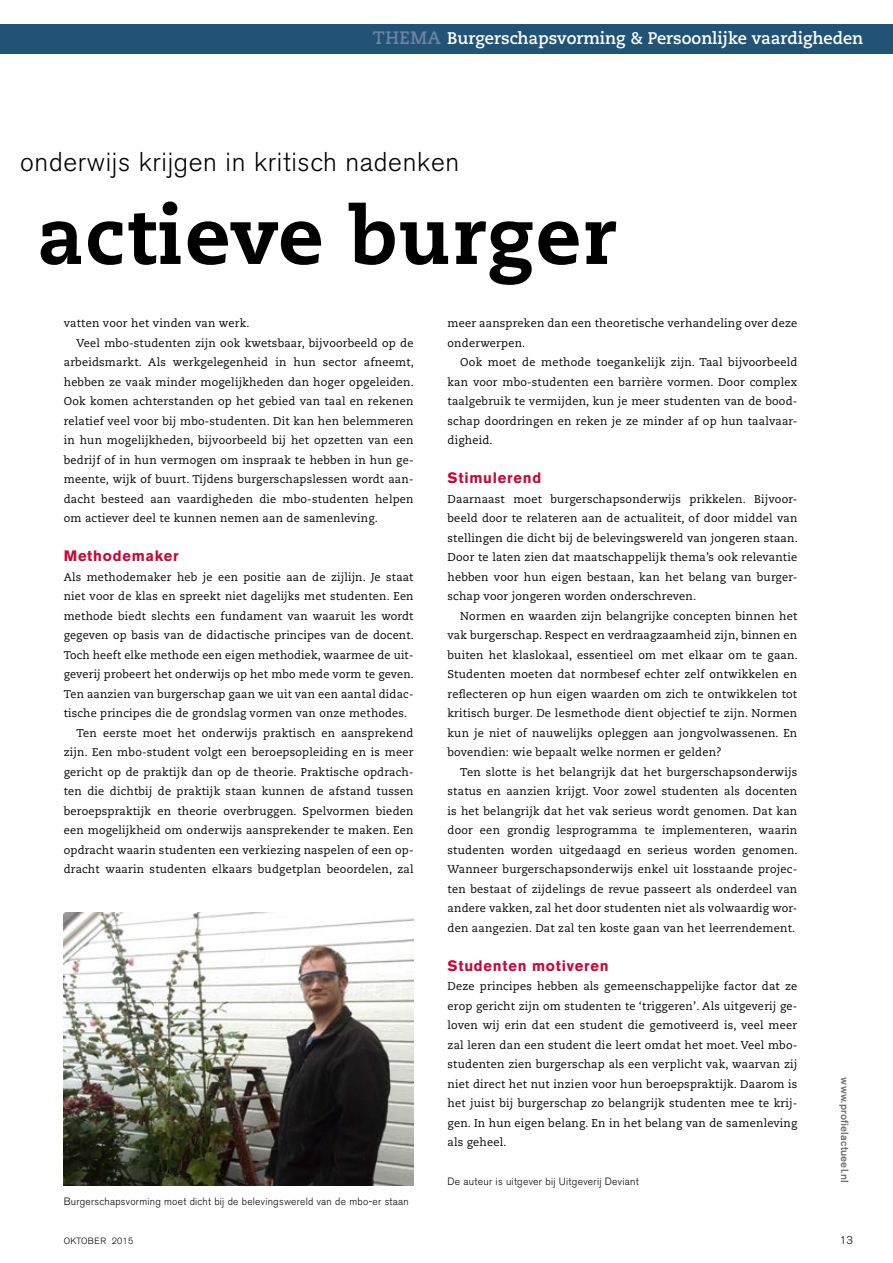
<style>
.page{position:relative;width:893px;height:1263px;background:#fff}
.page>*{position:absolute;margin:0;border:0;box-sizing:border-box;transform-origin:0 0}
.t1{font:800 79.65px "Caecilia LT Std";letter-spacing:.025em;color:#000}
.t2{font:300 27px "Akzidenz Grotesk BE";letter-spacing:.025em;color:#000}
.t3{font:700 16.8px "Caecilia LT Std";color:#fff}
.t4{font:700 15px "Akzidenz Grotesk BE";letter-spacing:.05em;color:#ca0538}
.t5{font:11.25px/19.5px "Caecilia LT Std";letter-spacing:.02em;color:#000;text-align:justify}
.t6{font:300 11.25px "Akzidenz Grotesk BE";color:#000}
.t7{font:300 10.5px "Akzidenz Grotesk BE";letter-spacing:.025em;color:#000}
.t8{font:500 10.5px "Akzidenz Grotesk BE";letter-spacing:.02em;color:#706f6f}
.t9{font:300 9px "Akzidenz Grotesk BE";letter-spacing:.02em;color:#000}
.s1{font-size:18px;color:#7083a0}
</style>
<div class="page">
<div style="left:0;top:24px;width:893px;height:30px;background:#215377"></div>
<img style="left:64px;top:912px;width:350px;height:273px">
<h3 class="t3" style="left:373px;top:29px;width:492px"><span class="s1">THEMA</span> Burgerschapsvorming &amp; Persoonlijke vaardigheden</h3>
<h2 class="t2" style="left:20px;top:147px;width:441px">onderwijs krijgen in kritisch nadenken</h2>
<h1 class="t1" style="left:37px;top:187px;width:580px">actieve burger</h1>
<p class="t5" style="left:64px;top:314px;width:187px">vatten voor het vinden van werk.</p>
<p class="t5" style="left:77px;top:333px;width:338px">Veel mbo-studenten zijn ook kwetsbaar, bijvoorbeeld op de</p>
<p class="t5" style="left:64px;top:353px;width:352px">arbeidsmarkt. Als werkgelegenheid in hun sector afneemt,</p>
<p class="t5" style="left:64px;top:372px;width:352px">hebben ze vaak minder mogelijkheden dan hoger opgeleiden.</p>
<p class="t5" style="left:64px;top:392px;width:351px">Ook komen achterstanden op het gebied van taal en rekenen</p>
<p class="t5" style="left:64px;top:411px;width:351px">relatief veel voor bij mbo-studenten. Dit kan hen belemmeren</p>
<p class="t5" style="left:64px;top:431px;width:351px">in hun mogelijkheden, bijvoorbeeld bij het opzetten van een</p>
<p class="t5" style="left:64px;top:450px;width:351px">bedrijf of in hun vermogen om inspraak te hebben in hun ge-</p>
<p class="t5" style="left:64px;top:470px;width:351px">meente, wijk of buurt. Tijdens burgerschapslessen wordt aan-</p>
<p class="t5" style="left:64px;top:489px;width:351px">dacht besteed aan vaardigheden die mbo-studenten helpen</p>
<p class="t5" style="left:64px;top:509px;width:315px">om actiever deel te kunnen nemen aan de samenleving.</p>
<h3 class="t4" style="left:64px;top:547px;width:116px">Methodemaker</h3>
<p class="t5" style="left:64px;top:567px;width:351px">Als methodemaker heb je een positie aan de zijlijn. Je staat</p>
<p class="t5" style="left:64px;top:587px;width:351px">niet voor de klas en spreekt niet dagelijks met studenten. Een</p>
<p class="t5" style="left:64px;top:606px;width:351px">methode biedt slechts een fundament van waaruit les wordt</p>
<p class="t5" style="left:64px;top:626px;width:352px">gegeven op basis van de didactische principes van de docent.</p>
<p class="t5" style="left:64px;top:645px;width:351px">Toch heeft elke methode een eigen methodiek, waarmee de uit-</p>
<p class="t5" style="left:64px;top:665px;width:352px">geverij probeert het onderwijs op het mbo mede vorm te geven.</p>
<p class="t5" style="left:64px;top:684px;width:351px">Ten aanzien van burgerschap gaan we uit van een aantal didac-</p>
<p class="t5" style="left:64px;top:704px;width:345px">tische principes die de grondslag vormen van onze methodes.</p>
<p class="t5" style="left:77px;top:723px;width:338px">Ten eerste moet het onderwijs praktisch en aansprekend</p>
<p class="t5" style="left:64px;top:743px;width:351px">zijn. Een mbo-student volgt een beroepsopleiding en is meer</p>
<p class="t5" style="left:64px;top:762px;width:351px">gericht op de praktijk dan op de theorie. Praktische opdrach-</p>
<p class="t5" style="left:64px;top:782px;width:351px">ten die dichtbij de praktijk staan kunnen de afstand tussen</p>
<p class="t5" style="left:64px;top:801px;width:351px">beroepspraktijk en theorie overbruggen. Spelvormen bieden</p>
<p class="t5" style="left:64px;top:821px;width:351px">een mogelijkheid om onderwijs aansprekender te maken. Een</p>
<p class="t5" style="left:64px;top:840px;width:351px">opdracht waarin studenten een verkiezing naspelen of een op-</p>
<p class="t5" style="left:64px;top:860px;width:351px">dracht waarin studenten elkaars budgetplan beoordelen, zal</p>
<p class="t5" style="left:448px;top:314px;width:351px">meer aanspreken dan een theoretische verhandeling over deze onderwerpen.</p>
<p class="t5" style="left:448px;top:353px;width:351px;text-indent:13px">Ook moet de methode toegankelijk zijn. Taal bijvoorbeeld kan voor mbo-studenten een barrière vormen. Door complex taalgebruik te vermijden, kun je meer studenten van de bood&shy;schap doordringen en reken je ze minder af op hun taalvaar&shy;digheid.</p>
<h3 class="t4" style="left:448px;top:469px;width:95px">Stimulerend</h3>
<p class="t5" style="left:448px;top:489px;width:352px;text-align:left">Daarnaast moet burgerschapsonderwijs prikkelen. Bijvoor&shy;beeld door te relateren aan de actualiteit, of door middel van stellingen die dicht bij de belevingswereld van jongeren staan.<br>Door te laten zien dat maatschappelijk thema’s ook relevantie hebben voor hun eigen bestaan, kan het belang van burger&shy;schap voor jongeren worden onderschreven.</p>
<p class="t5" style="left:448px;top:606px;width:352px;text-indent:13px">Normen en waarden zijn belangrijke concepten binnen het vak burgerschap. Respect en verdraagzaamheid zijn, binnen en buiten het klaslokaal, essentieel om met elkaar om te gaan.<br>Studenten moeten dat normbesef echter zelf ontwikkelen en reflecteren op hun eigen waarden om zich te ontwikkelen tot kritisch burger. De lesmethode dient objectief te zijn. Normen kun je niet of nauwelijks opleggen aan jongvolwassenen. En bovendien: wie bepaalt welke normen er gelden?</p>
<p class="t5" style="left:448px;top:762px;width:352px;text-indent:13px">Ten slotte is het belangrijk dat het burgerschapsonderwijs status en aanzien krijgt. Voor zowel studenten als docenten is het belangrijk dat het vak serieus wordt genomen. Dat kan door een grondig lesprogramma te implementeren, waarin studenten worden uitgedaagd en serieus worden genomen.<br>Wanneer burgerschapsonderwijs enkel uit losstaande projec&shy;ten bestaat of zijdelings de revue passeert als onderdeel van andere vakken, zal het door studenten niet als volwaardig wor&shy;den aangezien. Dat zal ten koste gaan van het leerrendement.</p>
<h3 class="t4" style="left:448px;top:957px;width:163px">Studenten motiveren</h3>
<p class="t5" style="left:448px;top:977px;width:351px">Deze principes hebben als gemeenschappelijke factor dat ze erop gericht zijn om studenten te ‘triggeren’. Als uitgeverij ge&shy;loven wij erin dat een student die gemotiveerd is, veel meer zal leren dan een student die leert omdat het moet. Veel mbo&shy;studenten zien burgerschap als een verplicht vak, waarvan zij niet direct het nut inzien voor hun beroepspraktijk. Daarom is het juist bij burgerschap zo belangrijk studenten mee te krij&shy;gen. In hun eigen belang. En in het belang van de samenleving als geheel.</p>
<p class="t7" style="left:448px;top:1175px;width:193px">De auteur is uitgever bij Uitgeverij Deviant</p>
<p class="t7" style="left:64px;top:1195px;width:347px">Burgerschapsvorming moet dicht bij de belevingswereld van de mbo-er staan</p>
<p class="t8" style="left:851px;top:1077px;width:107px;rotate:90deg">www.profielactueel.nl</p>
<p class="t9" style="left:64px;top:1235px;width:71px">OKTOBER 2015</p>
<p class="t6" style="left:840px;top:1233px;width:15px">13</p>
</div>
